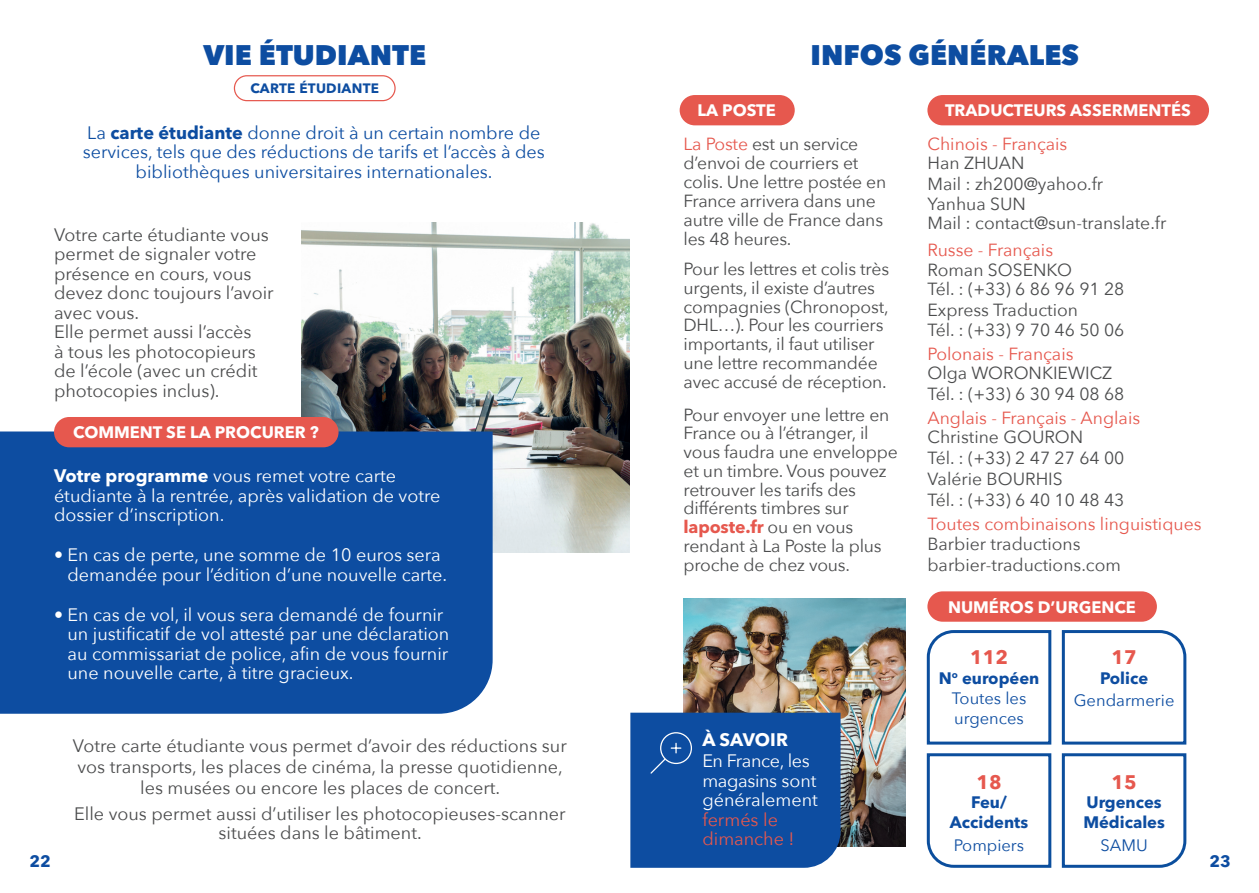
<style>
.page{position:relative;width:1259px;height:893px;background:#fff}
.page>*{position:absolute;margin:0;border:0;box-sizing:border-box;transform-origin:0 0}
.t1{font:800 28.35px "Avenir Next";color:#0d4da1}
.t2{font:700 19.5px "Avenir Next LT Pro";color:#e6584e}
.t3{font:18px/19.5px "Avenir Next";color:#4b4c4d;text-align:center}
.t4{font:18px/19.5px "Avenir Next";color:#fff}
.t5{font:18px/19.5px "Avenir Next";color:#0d4da1;text-align:center}
.t6{font:18px/19.8px "Avenir Next";letter-spacing:-.02em;color:#fff}
.t7{font:18px/19.5px "Avenir Next";color:#e6584e}
.t8{font:700 18px "Avenir Next LT Pro";color:#fff}
.t9{font:17.55px/18.8px "Avenir Next";letter-spacing:-.01em;color:#4b4c4d}
.t10{font:17.55px "Avenir Next";color:#e6584e}
.t11{font:700 17.55px "Avenir Next LT Pro";letter-spacing:-.01em;color:#e6584e}
.t12{font:700 16.5px "Avenir Next LT Pro";color:#fff}
.t13{font:700 16.5px/19.8px "Avenir Next LT Pro";color:#0d4da1}
.t14{font:16.5px/19.8px "Avenir Next";color:#0d4da1}
.t15{font:700 13.5px "Avenir Next LT Pro";letter-spacing:.02em;color:#0d4da1}
.s1{font-family:"Avenir Next LT Pro";font-weight:700}
.s2{color:#e6584e}
.s3{font-family:"Avenir Next";font-weight:400;color:#4b4c4d}
</style>
<div class="page">
<div style="left:234px;top:75px;width:162px;height:26px;border:1px solid #e6584e;border-radius:12px"></div>
<img style="left:301px;top:223px;width:328px;height:330px">
<div style="left:0;top:431px;width:492px;height:283px;background:#0d4da1"></div>
<div style="left:54px;top:417px;width:284px;height:30px;background:#e6584e;border-radius:15px"></div>
<img style="left:683px;top:599px;width:223px;height:247px">
<div style="left:927px;top:95px;width:282px;height:30px;background:#e6584e;border-radius:15px"></div>
<svg style="left:926px;top:630px;width:126px;height:115px"></svg>
<svg style="left:1061px;top:630px;width:126px;height:115px"></svg>
<svg style="left:1061px;top:753px;width:126px;height:115px"></svg>
<svg style="left:926px;top:753px;width:126px;height:115px"></svg>
<div style="left:927px;top:591px;width:230px;height:31px;background:#e6584e;border-radius:15px"></div>
<div style="left:679px;top:95px;width:115px;height:30px;background:#e6584e;border-radius:15px"></div>
<div style="left:630px;top:713px;width:210px;height:155px;background:#0d4da1"></div>
<h1 class="t1" style="left:203px;top:37px;width:224px">VIE ÉTUDIANTE</h1>
<p class="t15" style="left:250px;top:80px;width:130px">CARTE ÉTUDIANTE</p>
<p class="t5" style="left:83px;top:122px;width:464px">La <span class="s1">carte étudiante</span> donne droit à un certain nombre de services, tels que des réductions de tarifs et l’accès à des bibliothèques universitaires internationales.</p>
<p class="t3" style="left:54px;top:224px;width:221px;text-align:left">Votre carte étudiante vous permet de signaler votre présence en cours, vous devez donc toujours l’avoir avec vous.<br>Elle permet aussi l’accès<br>à tous les photocopieurs de l’école (avec un crédit photocopies inclus).</p>
<p class="t12" style="left:73px;top:422px;width:247px">COMMENT SE LA PROCURER ?</p>
<p class="t4" style="left:54px;top:465px;width:388px"><span class="s1">Votre programme</span> vous remet votre carte étudiante à la rentrée, après validation de votre dossier d’inscription.</p>
<p class="t4" style="left:68px;top:545px;width:381px;text-indent:-14px">• En cas de perte, une somme de 10 euros sera demandée pour l’édition d’une nouvelle carte.</p>
<p class="t4" style="left:68px;top:604px;width:383px;text-indent:-14px">• En cas de vol, il vous sera demandé de fournir un justificatif de vol attesté par une déclaration au commissariat de police, afin de vous fournir une nouvelle carte, à titre gracieux.</p>
<p class="t12" style="left:697px;top:100px;width:80px">LA POSTE</p>
<h1 class="t1" style="left:810px;top:37px;width:270px">INFOS GÉNÉRALES</h1>
<p class="t12" style="left:945px;top:100px;width:247px">TRADUCTEURS ASSERMENTÉS</p>
<p class="t9" style="left:683px;top:134px;width:204px"><span class="s2">La Poste</span> est un service d’envoi de courriers et colis. Une lettre postée en<br>France arrivera dans une autre ville de France dans les 48 heures.</p>
<p class="t9" style="left:683px;top:259px;width:207px">Pour les lettres et colis très urgents, il existe d’autres compagnies (Chronopost,<br>DHL...). Pour les courriers importants, il faut utiliser une lettre recommandée avec accusé de réception.</p>
<p class="t9" style="left:683px;top:404px;width:216px">Pour envoyer une lettre en<br>France ou à l’étranger, il vous faudra une enveloppe et un timbre. Vous pouvez retrouver les tarifs des différents timbres sur</p>
<p class="t11" style="left:683px;top:516px;width:171px">laposte.fr <span class="s3">ou en vous</span></p>
<p class="t9" style="left:683px;top:536px;width:200px">rendant à La Poste la plus proche de chez vous.</p>
<p class="t10" style="left:927px;top:129px;width:141px">Chinois - Français</p>
<p class="t9" style="left:927px;top:153px;width:240px;line-height:20px">Han ZHUAN<br>Mail : zh200@yahoo.fr<br>Yanhua SUN<br>Mail : contact@sun-translate.fr</p>
<p class="t10" style="left:927px;top:235px;width:127px">Russe - Français</p>
<p class="t9" style="left:927px;top:259px;width:198px;line-height:20px">Roman SOSENKO<br>Tél. : (+33) 6 86 96 91 28<br>Express Traduction<br>Tél. : (+33) 9 70 46 50 06</p>
<p class="t10" style="left:927px;top:339px;width:148px">Polonais - Français</p>
<p class="t9" style="left:927px;top:362px;width:198px;line-height:20.2px">Olga WORONKIEWICZ<br>Tél. : (+33) 6 30 94 08 68</p>
<p class="t10" style="left:927px;top:403px;width:214px">Anglais - Français - Anglais</p>
<p class="t9" style="left:927px;top:426px;width:198px;line-height:21px">Christine GOURON<br>Tél. : (+33) 2 47 27 64 00<br>Valérie BOURHIS<br>Tél. : (+33) 6 40 10 48 43</p>
<p class="t10" style="left:927px;top:509px;width:276px">Toutes combinaisons linguistiques</p>
<p class="t9" style="left:927px;top:532px;width:195px;line-height:21px">Barbier traductions barbier-traductions.com</p>
<p class="t12" style="left:948px;top:597px;width:189px">NUMÉROS D’URGENCE</p>
<p class="t2" style="left:970px;top:645px;width:39px">112</p>
<p class="t13" style="left:938px;top:668px;width:102px">N<sup>o</sup> européen</p>
<p class="t14" style="left:951px;top:687px;width:76px">Toutes les urgences</p>
<p class="t2" style="left:1111px;top:645px;width:27px">17</p>
<p class="t13" style="left:1100px;top:668px;width:50px">Police</p>
<p class="t14" style="left:1073px;top:690px;width:102px">Gendarmerie</p>
<p class="t8" style="left:702px;top:729px;width:87px">À SAVOIR</p>
<p class="t6" style="left:702px;top:750px;width:117px">En France, les magasins sont généralement</p>
<p class="t7" style="left:702px;top:809px;width:94px">fermés le dimanche !</p>
<p class="t3" style="left:73px;top:734px;width:495px;line-height:21px">Votre carte étudiante vous permet d’avoir des réductions sur vos transports, les places de cinéma, la presse quotidienne, les musées ou encore les places de concert.</p>
<p class="t3" style="left:74px;top:803px;width:493px">Elle vous permet aussi d’utiliser les photocopieuses-scanner situées dans le bâtiment.</p>
<p class="t2" style="left:976px;top:770px;width:27px">18</p>
<p class="t13" style="left:950px;top:792px;width:80px;text-align:center">Feu/<br>Accidents</p>
<p class="t14" style="left:954px;top:834px;width:72px">Pompiers</p>
<p class="t2" style="left:1111px;top:770px;width:27px">15</p>
<p class="t13" style="left:1083px;top:792px;width:83px">Urgences<br>Médicales</p>
<p class="t14" style="left:1100px;top:834px;width:49px">SAMU</p>
<p class="t13" style="left:29px;top:851px;width:23px">22</p>
<p class="t13" style="left:1209px;top:851px;width:23px">23</p>
</div>
